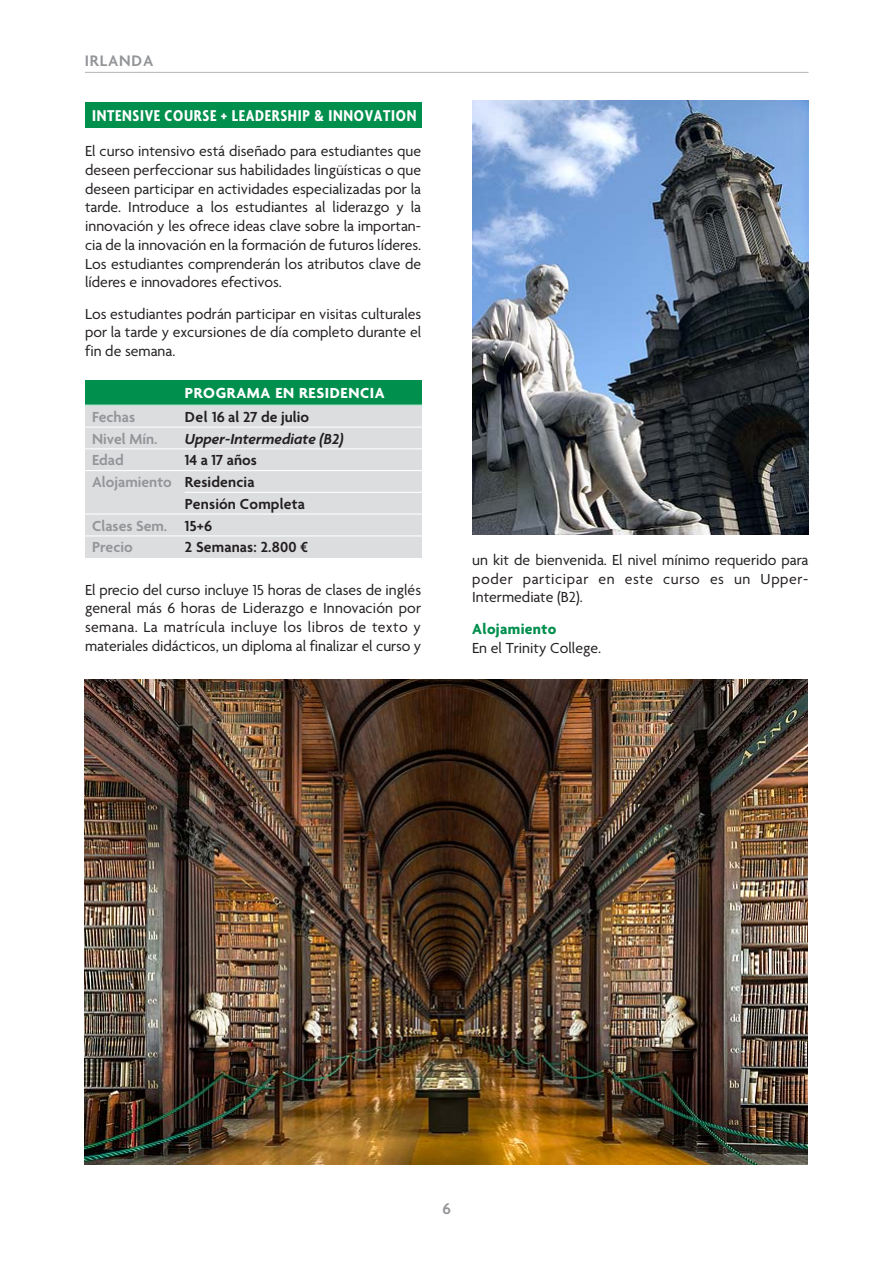
<style>
.page{position:relative;width:893px;height:1263px;background:#fff}
.page>*{position:absolute;margin:0;border:0;box-sizing:border-box;transform-origin:0 0}
.t1{font:700 condensed 16.95px "Agenda";letter-spacing:.04em;color:#fff}
.t2{font:600 16.5px "Agenda";letter-spacing:.05em;color:#939598}
.t3{font:15.75px/18.8px "Agenda";color:#231f20;text-align:justify}
.t4{font:600 15.75px/21.8px "Agenda";letter-spacing:.01em;color:#231f20}
.t5{font:600 15.75px/21.8px "Agenda";color:#939598}
.t6{font:italic 600 15.75px "Agenda";color:#231f20}
.t7{font:700 15.75px "Agenda";letter-spacing:.04em;color:#fff}
.t8{font:700 15.75px "Agenda";letter-spacing:.02em;color:#008f4d}
</style>
<div class="page">
<div style="left:85px;top:102px;width:336px;height:25px;background:#008f4d"></div>
<div style="left:85px;top:381px;width:336px;height:177px;background:#dcdddf"></div>
<div style="left:85px;top:380px;width:336px;height:25px;background:#008f4d"></div>
<hr style="left:81px;top:427px;width:344px;height:1px;background:#fff">
<hr style="left:81px;top:448px;width:344px;height:1px;background:#fff">
<hr style="left:81px;top:470px;width:344px;height:1px;background:#fff">
<hr style="left:185px;top:492px;width:240px;height:1px;background:#fff">
<hr style="left:81px;top:405px;width:344px;height:1px;background:#fff">
<hr style="left:81px;top:535px;width:344px;height:1px;background:#fff">
<hr style="left:81px;top:514px;width:344px;height:1px;background:#fff">
<hr style="left:85px;top:72px;width:723px;height:1px;background:#bcbdc0">
<img style="left:84px;top:679px;width:723px;height:485px">
<img style="left:472px;top:101px;width:336px;height:434px">
<p class="t2" style="left:85px;top:51px;width:70px">IRLANDA</p>
<p class="t1" style="left:92px;top:106px;width:326px">INTENSIVE COURSE + LEADERSHIP &amp; INNOVATION</p>
<p class="t3" style="left:85px;top:141px;width:337px">El curso intensivo está diseñado para estudiantes que deseen perfeccionar sus habilidades lingüísticas o que deseen participar en actividades especializadas por la tarde. Introduce a los estudiantes al liderazgo y la innovación y les ofrece ideas clave sobre la importan&shy;cia de la innovación en la formación de futuros líderes.<br>Los estudiantes comprenderán los atributos clave de líderes e innovadores efectivos.</p>
<p class="t3" style="left:85px;top:304px;width:337px">Los estudiantes podrán participar en visitas culturales por la tarde y excursiones de día completo durante el fin de semana.</p>
<p class="t5" style="left:92px;top:405px;width:81px">Fechas<br>Nivel Mín.<br>Edad<br>Alojamiento</p>
<p class="t5" style="left:92px;top:514px;width:77px">Clases Sem.<br>Precio</p>
<p class="t7" style="left:185px;top:383px;width:201px">PROGRAMA EN RESIDENCIA</p>
<p class="t4" style="left:185px;top:405px;width:126px">Del 16 al 27 de julio</p>
<p class="t6" style="left:185px;top:429px;width:160px">Upper-Intermediate (B2)</p>
<p class="t4" style="left:185px;top:449px;width:125px">14 a 17 años<br>Residencia<br>Pensión Completa<br>15+6<br>2 Semanas: 2.800 ¤</p>
<p class="t3" style="left:85px;top:580px;width:338px">El precio del curso incluye 15 horas de clases de inglés general más 6 horas de Liderazgo e Innovación por semana. La matrícula incluye los libros de texto y materiales didácticos, un diploma al finalizar el curso y</p>
<p class="t3" style="left:472px;top:550px;width:338px">un kit de bienvenida. El nivel mínimo requerido para poder participar en este curso es un Upper-Intermediate (B2).</p>
<p class="t8" style="left:472px;top:619px;width:86px">Alojamiento</p>
<p class="t3" style="left:472px;top:638px;width:130px">En el Trinity College.</p>
<p class="t2" style="left:442px;top:1199px;width:10px">6</p>
</div>
